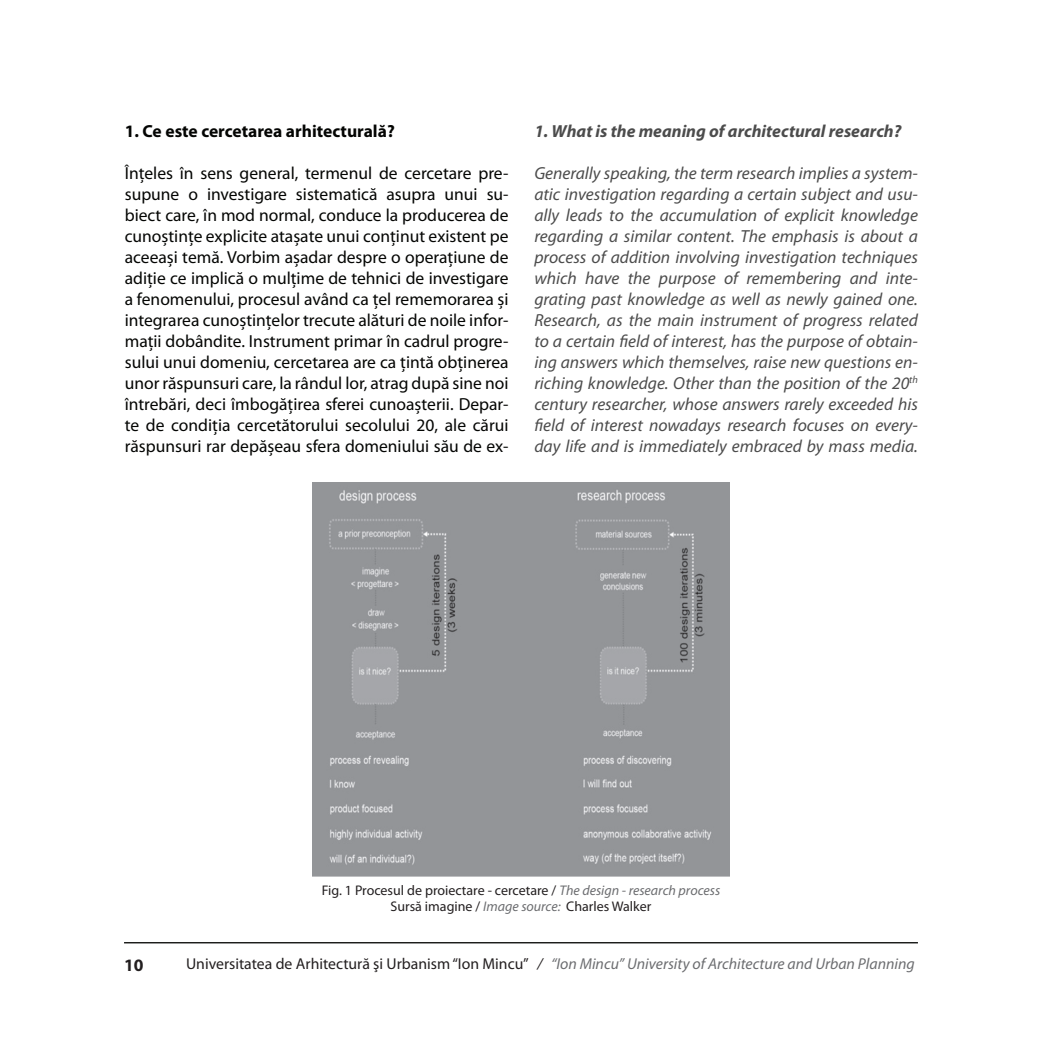
<style>
.page{position:relative;width:1042px;height:1042px;background:#fff}
.page>*{position:absolute;margin:0;border:0;box-sizing:border-box;transform-origin:0 0}
.t1{font:italic 17.5px/21px "Myriad Pro";color:#4c4c4c;text-align:justify}
.t2{font:17.5px/21px "Myriad Pro";color:#040503;text-align:justify}
.t3{font:italic 700 17.5px "Myriad Pro";color:#4c4c4c}
.t4{font:700 17.5px "Myriad Pro";color:#040503}
.t5{font:700 17.5px "Myriad Pro";color:#231f20}
.t6{font:italic 15.75px "Myriad Pro";color:#6c6d70}
.t7{font:14px/15.8px "Myriad Pro";color:#231f20;text-align:center}
.s1{font-style:italic;color:#6c6d70}
.s2{font-style:normal;color:#231f20}
.s3{color:#231f20}
</style>
<div class="page">
<hr style="left:124px;top:942px;width:794px;height:1px;background:#040503">
<img style="left:313px;top:482px;width:416px;height:395px">
<p class="t4" style="left:125px;top:120px;width:271px">1. Ce este cercetarea arhitecturală?</p>
<p class="t2" style="left:125px;top:162px;width:385px">Înțeles în sens general, termenul de cercetare pre&shy;supune o investigare sistematică asupra unui su&shy;biect care, în mod normal, conduce la producerea de cunoștințe explicite atașate unui conținut existent pe aceeași temă. Vorbim așadar despre o operațiune de adiție ce implică o mulţime de tehnici de investigare a fenomenului, procesul având ca țel rememorarea și integrarea cunoștințelor trecute alături de noile infor&shy;maţii dobândite. Instrument primar în cadrul progre&shy;sului unui domeniu, cercetarea are ca țintă obținerea unor răspunsuri care, la rândul lor, atrag după sine noi întrebări, deci îmbogățirea sferei cunoașterii. Depar&shy;te de condiția cercetătorului secolului 20, ale cărui răspunsuri rar depăşeau sfera domeniului său de ex-</p>
<p class="t3" style="left:534px;top:120px;width:368px">1. What is the meaning of architectural research?</p>
<p class="t1" style="left:534px;top:162px;width:385px">Generally speaking, the term research implies a system&shy;atic investigation regarding a certain subject and usu&shy;ally leads to the accumulation of explicit knowledge regarding a similar content. The emphasis is about a process of addition involving investigation techniques which have the purpose of remembering and inte&shy;grating past knowledge as well as newly gained one.<br>Research, as the main instrument of progress related to a certain field of interest, has the purpose of obtain&shy;ing answers which themselves, raise new questions en&shy;riching knowledge. Other than the position of the 20<sup>th </sup>century researcher, whose answers rarely exceeded his field of interest nowadays research focuses on every&shy;day life and is immediately embraced by mass media.</p>
<p class="t7" style="left:322px;top:882px;width:400px">Fig. 1 Procesul de proiectare - cercetare / <span class="s1">The design - research process<br></span>Sursă imagine / <span class="s1">Image source:</span> Charles Walker</p>
<p class="t5" style="left:124px;top:953px;width:21px">10</p>
<p class="t6" style="left:186px;top:954px;width:730px"><span class="s2">Universitatea de Arhitectură şi Urbanism “Ion Mincu”</span> <span class="s3">/</span> “Ion Mincu” University of Architecture and Urban Planning</p>
</div>
